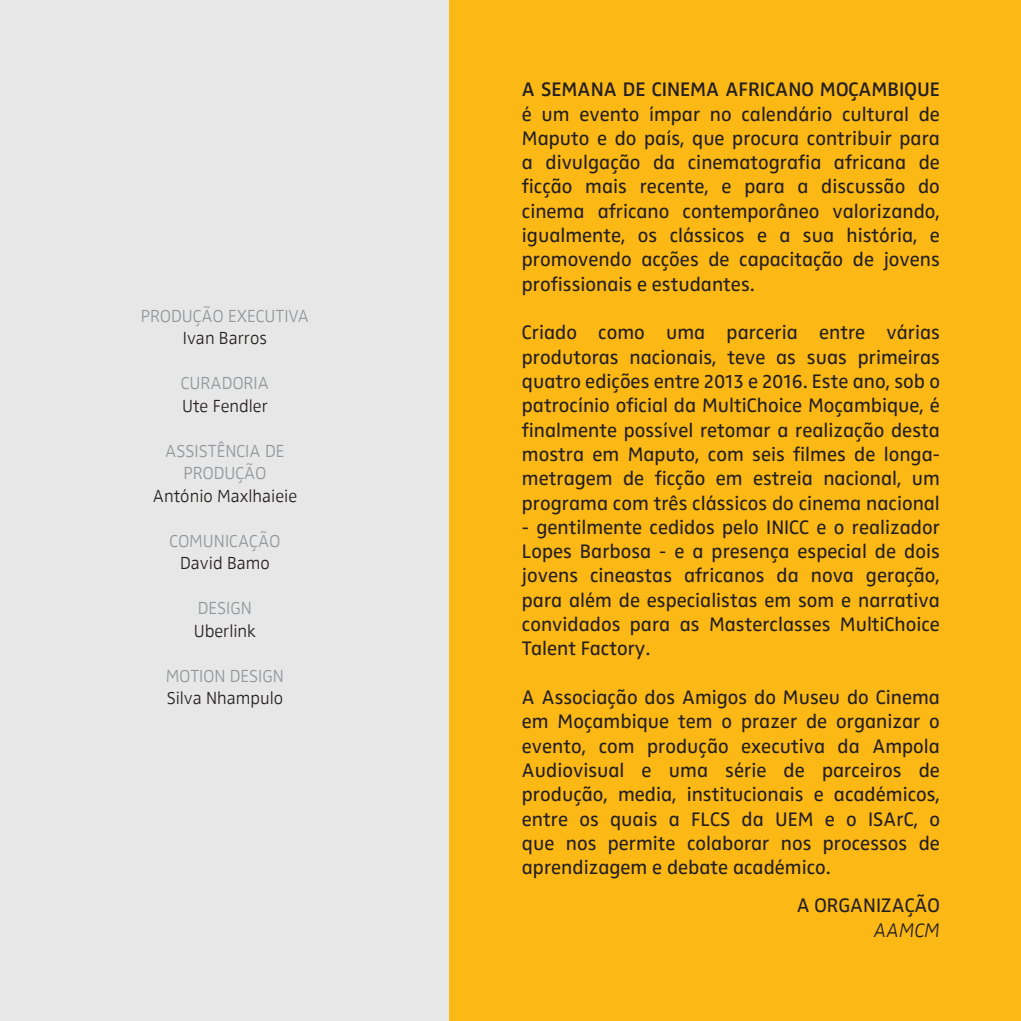
<style>
.page{position:relative;width:1021px;height:1021px;background:#fff}
.page>*{position:absolute;margin:0;border:0;box-sizing:border-box;transform-origin:0 0}
.t1{font:20.25px/24.3px "Zwo Regular LF Plain Alt";color:#231f20;text-align:justify}
.t2{font:20.25px "Zwo Semi Bold Plain Alt";color:#231f20}
.t3{font:italic 20.25px "Zwo Light LF";color:#231f20}
.t4{font:300 18px/22.5px "Zwo";color:#939598;text-align:center}
.t5{font:300 18px "Zwo";color:#231f20}
</style>
<div class="page">
<div style="left:0;top:0;width:1020px;height:1020px;background:#e6e7e6"></div>
<div style="left:450px;top:0;width:570px;height:1020px;background:#fcb814"></div>
<hr style="left:1020px;top:0;width:1px;height:491px;background:#fcb814">
<p class="t4" style="left:141px;top:304px;width:170px">PRODUÇÃO EXECUTIVA</p>
<p class="t5" style="left:183px;top:328px;width:86px">Ivan Barros</p>
<p class="t4" style="left:181px;top:372px;width:90px">CURADORIA</p>
<p class="t5" style="left:182px;top:395px;width:87px">Ute Fendler</p>
<p class="t4" style="left:165px;top:439px;width:121px">ASSISTÊNCIA DE<br>PRODUÇÃO</p>
<p class="t5" style="left:153px;top:485px;width:146px">António Maxlhaieie</p>
<p class="t4" style="left:170px;top:529px;width:112px">COMUNICAÇÃO</p>
<p class="t5" style="left:180px;top:553px;width:91px">David Bamo</p>
<p class="t4" style="left:198px;top:597px;width:56px">DESIGN</p>
<p class="t5" style="left:194px;top:620px;width:64px">Uberlink</p>
<p class="t4" style="left:166px;top:664px;width:120px">MOTION DESIGN</p>
<p class="t5" style="left:167px;top:688px;width:118px">Silva Nhampulo</p>
<p class="t2" style="left:522px;top:78px;width:419px">A SEMANA DE CINEMA AFRICANO MOÇAMBIQUE</p>
<p class="t1" style="left:522px;top:101px;width:419px">é um evento ímpar no calendário cultural de Maputo e do país, que procura contribuir para a divulgação da cinematografia africana de ficção mais recente, e para a discussão do cinema africano contemporâneo valorizando, igualmente, os clássicos e a sua história, e promovendo acções de capacitação de jovens profissionais e estudantes.</p>
<p class="t1" style="left:522px;top:320px;width:419px">Criado como uma parceria entre várias produtoras nacionais, teve as suas primeiras quatro edições entre 2013 e 2016. Este ano, sob o patrocínio oficial da MultiChoice Moçambique, é finalmente possível retomar a realização desta mostra em Maputo, com seis filmes de longa&shy;metragem de ficção em estreia nacional, um programa com três clássicos do cinema nacional</p>
<p class="t1" style="left:522px;top:515px;width:419px">- gentilmente cedidos pelo INICC e o realizador Lopes Barbosa - e a presença especial de dois jovens cineastas africanos da nova geração, para além de especialistas em som e narrativa convidados para as Masterclasses MultiChoice Talent Factory.</p>
<p class="t1" style="left:522px;top:685px;width:419px">A Associação dos Amigos do Museu do Cinema em Moçambique tem o prazer de organizar o evento, com produção executiva da Ampola Audiovisual e uma série de parceiros de produção, media, institucionais e académicos, entre os quais a FLCS da UEM e o ISArC, o que nos permite colaborar nos processos de aprendizagem e debate académico.</p>
<p class="t1" style="left:796px;top:893px;width:145px">A ORGANIZAÇÃO</p>
<p class="t3" style="left:873px;top:918px;width:68px">AAMCM</p>
</div>
